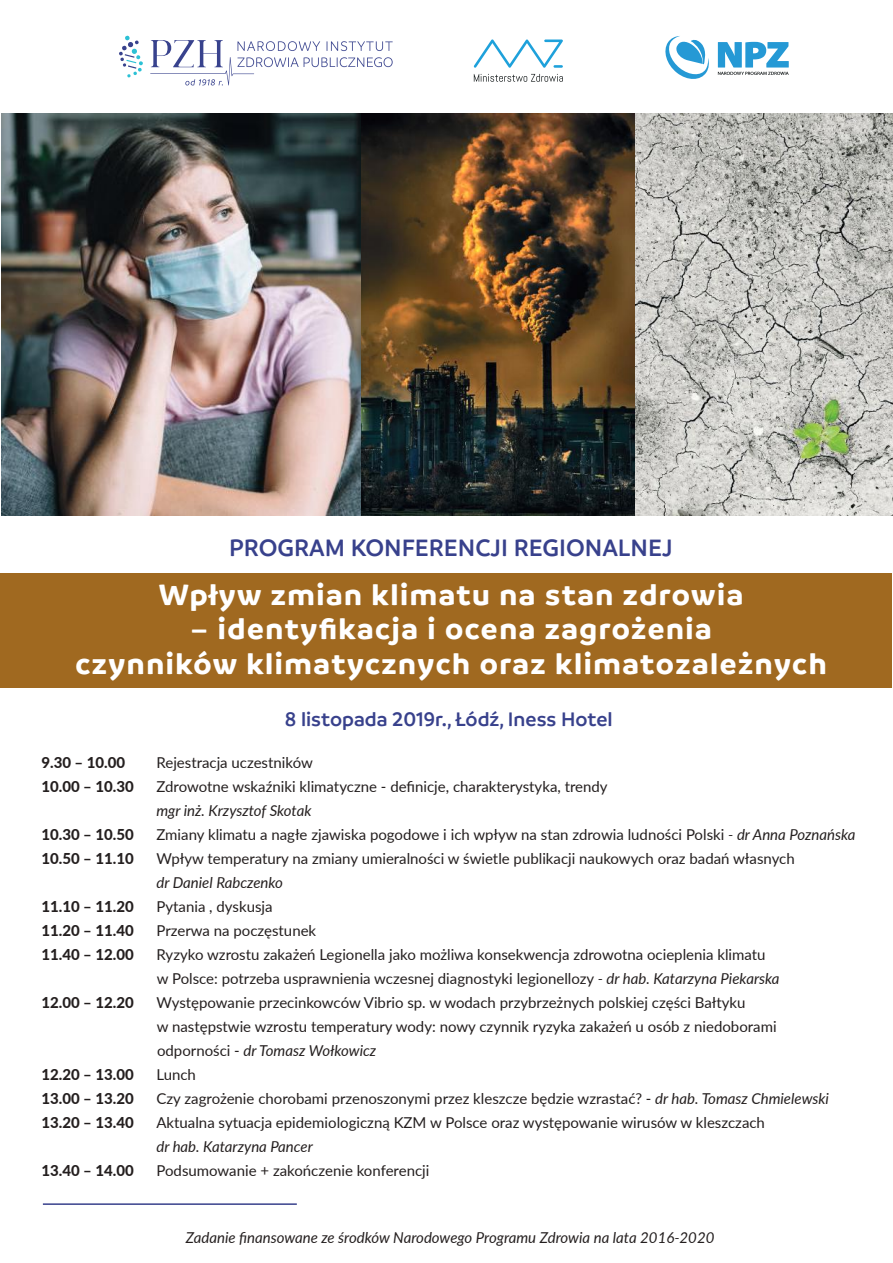
<style>
.page{position:relative;width:893px;height:1263px;background:#fff}
.page>*{position:absolute;margin:0;border:0;box-sizing:border-box;transform-origin:0 0}
.t1{font:700 31.5px/34.5px "Branding";letter-spacing:.05em;color:#fff;text-align:center}
.t2{font:600 25.5px "Branding";color:#38418c}
.t3{font:600 21px "Branding";color:#38418c}
.t4{font:15px/24px "Lato";color:#241f1f}
.t5{font:800 15px "Lato";color:#241f1f}
.t6{font:italic 15px "Lato";color:#241f1f}
.s1{font-style:italic}
</style>
<div class="page">
<hr style="left:43px;top:1203px;width:254px;height:2px;background:#38418c">
<svg style="left:474px;top:74px;width:89px;height:8px"></svg>
<svg style="left:474px;top:39px;width:89px;height:29px"></svg>
<svg style="left:119px;top:35px;width:24px;height:43px"></svg>
<svg style="left:150px;top:40px;width:243px;height:45px"></svg>
<svg style="left:665px;top:36px;width:44px;height:43px"></svg>
<svg style="left:718px;top:42px;width:71px;height:33px"></svg>
<img style="left:2px;top:114px;width:359px;height:401px">
<img style="left:634px;top:114px;width:259px;height:401px">
<img style="left:361px;top:114px;width:273px;height:401px">
<div style="left:0;top:573px;width:892px;height:115px;background:#a06920"></div>
<h2 class="t2" style="left:229px;top:534px;width:445px">PROGRAM KONFERENCJI REGIONALNEJ</h2>
<h1 class="t1" style="left:159px;top:577px;width:586px">Wpływ zmian klimatu na stan zdrowia</h1>
<h1 class="t1" style="left:75px;top:612px;width:753px">– identyfikacja i ocena zagrożenia<br>czynników klimatycznych oraz klimatozależnych</h1>
<h3 class="t3" style="left:285px;top:707px;width:329px">8 listopada 2019r., Łódź, Iness Hotel</h3>
<p class="t5" style="left:41px;top:751px;width:85px">9.30 – 10.00</p>
<p class="t4" style="left:156px;top:750px;width:158px">Rejestracja uczestników</p>
<p class="t5" style="left:41px;top:775px;width:94px">10.00 – 10.30</p>
<p class="t4" style="left:156px;top:774px;width:453px">Zdrowotne wskaźniki klimatyczne - definicje, charakterystyka, trendy</p>
<p class="t6" style="left:156px;top:800px;width:157px">mgr inż. Krzysztof Skotak</p>
<p class="t5" style="left:41px;top:823px;width:94px">10.30 – 10.50</p>
<p class="t4" style="left:156px;top:822px;width:700px">Zmiany klimatu a nagłe zjawiska pogodowe i ich wpływ na stan zdrowia ludności Polski <span class="s1">- dr Anna Poznańska</span></p>
<p class="t5" style="left:41px;top:847px;width:94px">10.50 – 11.10</p>
<p class="t4" style="left:156px;top:846px;width:640px">Wpływ temperatury na zmiany umieralności w świetle publikacji naukowych oraz badań własnych</p>
<p class="t6" style="left:156px;top:872px;width:128px">dr Daniel Rabczenko</p>
<p class="t5" style="left:41px;top:895px;width:94px">11.10 – 11.20</p>
<p class="t4" style="left:156px;top:894px;width:118px">Pytania , dyskusja</p>
<p class="t5" style="left:41px;top:919px;width:94px">11.20 – 11.40</p>
<p class="t4" style="left:156px;top:918px;width:161px">Przerwa na poczęstunek</p>
<p class="t5" style="left:41px;top:943px;width:94px">11.40 – 12.00</p>
<p class="t4" style="left:156px;top:942px;width:624px">Ryzyko wzrostu zakażeń Legionella jako możliwa konsekwencja zdrowotna ocieplenia klimatu w Polsce: potrzeba usprawnienia wczesnej diagnostyki legionellozy <span class="s1">- dr hab. Katarzyna Piekarska</span></p>
<p class="t5" style="left:41px;top:991px;width:94px">12.00 – 12.20</p>
<p class="t4" style="left:156px;top:990px;width:622px">Występowanie przecinkowców Vibrio sp. w wodach przybrzeżnych polskiej części Bałtyku<br>w następstwie wzrostu temperatury wody: nowy czynnik ryzyka zakażeń u osób z niedoborami odporności - <span class="s1">dr Tomasz Wołkowicz</span></p>
<p class="t5" style="left:41px;top:1063px;width:94px">12.20 – 13.00</p>
<p class="t4" style="left:156px;top:1062px;width:41px">Lunch</p>
<p class="t5" style="left:41px;top:1087px;width:94px">13.00 – 13.20</p>
<p class="t4" style="left:156px;top:1086px;width:674px">Czy zagrożenie chorobami przenoszonymi przez kleszcze będzie wzrastać? - <span class="s1">dr hab. Tomasz Chmielewski</span></p>
<p class="t5" style="left:41px;top:1111px;width:94px">13.20 – 13.40</p>
<p class="t4" style="left:156px;top:1110px;width:610px">Aktualna sytuacja epidemiologiczną KZM w Polsce oraz występowanie wirusów w kleszczach</p>
<p class="t6" style="left:156px;top:1136px;width:158px">dr hab. Katarzyna Pancer</p>
<p class="t5" style="left:41px;top:1159px;width:94px">13.40 – 14.00</p>
<p class="t4" style="left:156px;top:1158px;width:274px">Podsumowanie + zakończenie konferencji</p>
<p class="t6" style="left:186px;top:1226px;width:530px">Zadanie finansowane ze środków Narodowego Programu Zdrowia na lata 2016-2020</p>
</div>
